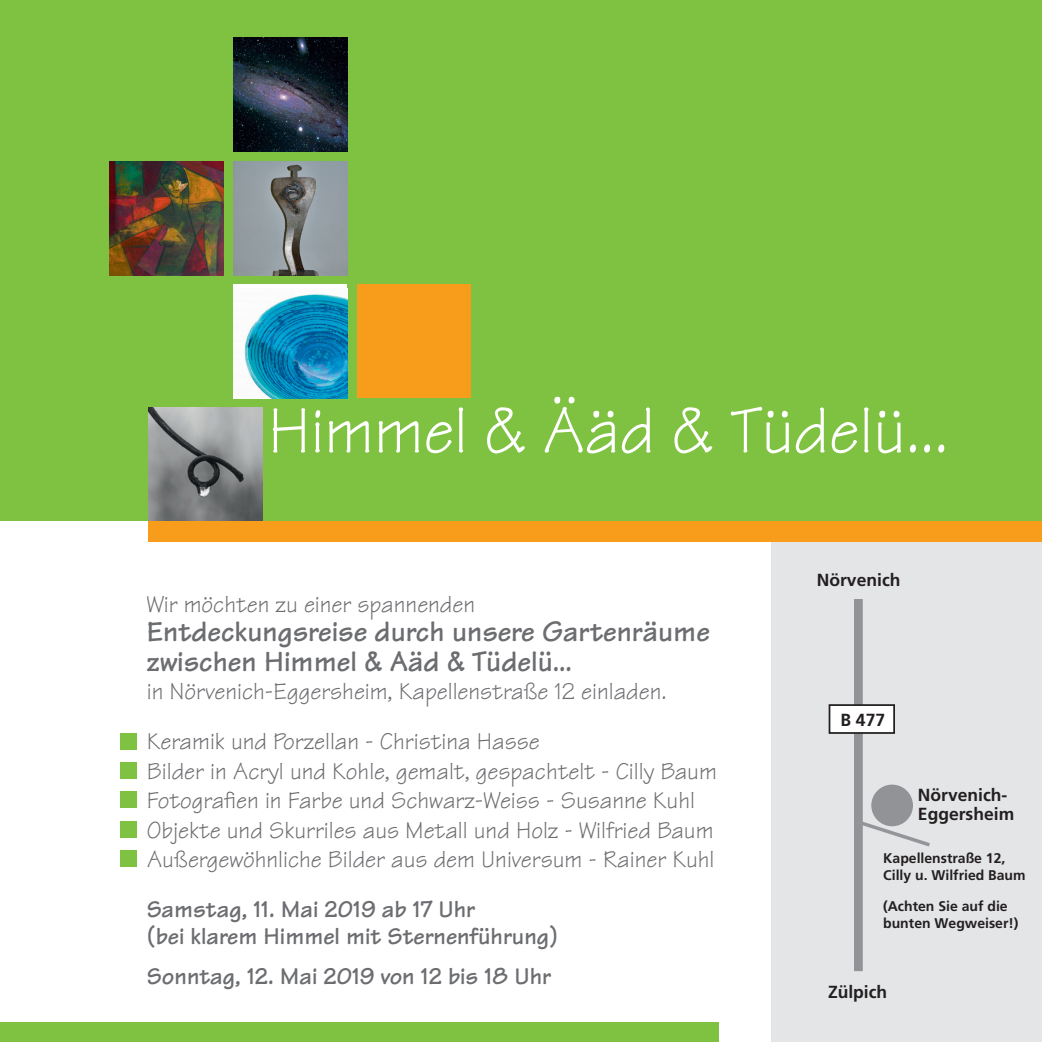
<style>
.page{position:relative;width:1042px;height:1042px;background:#fff}
.page>*{position:absolute;margin:0;border:0;box-sizing:border-box;transform-origin:0 0}
.t1{font:68.25px "Tekton";color:#fff}
.t2{font:700 29.75px/29.8px "Tekton";color:#6c6d70}
.t3{font:24.5px/29.4px "Tekton";color:#6c6d70}
.t4{font:700 24.5px/26.2px "Tekton";color:#6c6d70}
.t5{font:700 17.5px/19.2px "Frutiger CE";color:#231f20}
.t6{font:700 14px/16.8px "Frutiger CE";color:#231f20}
.s1{font-size:28px}
</style>
<div class="page">
<div style="left:772px;top:512px;width:270px;height:530px;background:#e4e5e7"></div>
<div style="left:149px;top:512px;width:893px;height:29px;background:#f89c1c"></div>
<div style="left:854px;top:599px;width:9px;height:372px;background:#919396"></div>
<div style="left:829px;top:705px;width:65px;height:28px;background:#fff"></div>
<div style="left:828px;top:704px;width:67px;height:30px;border:2px solid #231f20"></div>
<div style="left:871px;top:784px;width:42px;height:42px;background:#919396;border-radius:50%"></div>
<svg style="left:862px;top:817px;width:68px;height:32px"></svg>
<div style="left:0;top:1023px;width:718px;height:19px;background:#7fc241"></div>
<div style="left:120px;top:733px;width:17px;height:16px;background:#7fc241"></div>
<div style="left:120px;top:762px;width:17px;height:17px;background:#7fc241"></div>
<div style="left:120px;top:791px;width:17px;height:17px;background:#7fc241"></div>
<div style="left:120px;top:821px;width:17px;height:16px;background:#7fc241"></div>
<div style="left:120px;top:850px;width:17px;height:17px;background:#7fc241"></div>
<div style="left:0;top:0;width:1042px;height:521px;background:#7fc241"></div>
<img style="left:233px;top:37px;width:114px;height:115px">
<img style="left:110px;top:161px;width:114px;height:114px">
<img style="left:233px;top:161px;width:114px;height:114px">
<div style="left:233px;top:284px;width:114px;height:114px;background:#fff"></div>
<img style="left:244px;top:294px;width:103px;height:104px">
<div style="left:357px;top:284px;width:113px;height:114px;background:#f89c1c"></div>
<img style="left:149px;top:408px;width:114px;height:113px">
<h1 class="t1" style="left:268px;top:388px;width:682px">Himmel &amp; Ääd &amp; Tüdelü...</h1>
<p class="t3" style="left:147px;top:589px;width:330px">Wir möchten zu einer spannenden</p>
<p class="t2" style="left:147px;top:617px;width:564px">Entdeckungsreise durch unsere Gartenräume zwischen Himmel &amp; Aäd &amp; Tüdelü<span class="s1">...</span></p>
<p class="t3" style="left:147px;top:666px;width:521px;line-height:50.4px">in Nörvenich-Eggersheim, Kapellenstraße 12 einladen.<br>Keramik und Porzellan - Christina Hasse</p>
<p class="t3" style="left:147px;top:756px;width:571px">Bilder in Acryl und Kohle, gemalt, gespachtelt - Cilly Baum Fotografien in Farbe und Schwarz-Weiss - Susanne Kuhl Objekte und Skurriles aus Metall und Holz - Wilfried Baum Außergewöhnliche Bilder aus dem Universum - Rainer Kuhl</p>
<p class="t4" style="left:147px;top:896px;width:413px">Samstag, 11. Mai 2019 ab 17 Uhr<br>(bei klarem Himmel mit Sternenführung)</p>
<p class="t4" style="left:147px;top:963px;width:406px">Sonntag, 12. Mai 2019 von 12 bis 18 Uhr</p>
<p class="t5" style="left:817px;top:570px;width:85px">Nörvenich</p>
<p class="t5" style="left:840px;top:710px;width:46px">B 477</p>
<p class="t5" style="left:918px;top:785px;width:98px">Nörvenich-<br>Eggersheim</p>
<p class="t6" style="left:883px;top:849px;width:144px">Kapellenstraße 12,<br>Cilly u. Wilfried Baum</p>
<p class="t6" style="left:883px;top:897px;width:137px">(Achten Sie auf die bunten Wegweiser!)</p>
<p class="t5" style="left:828px;top:982px;width:61px">Zülpich</p>
</div>
